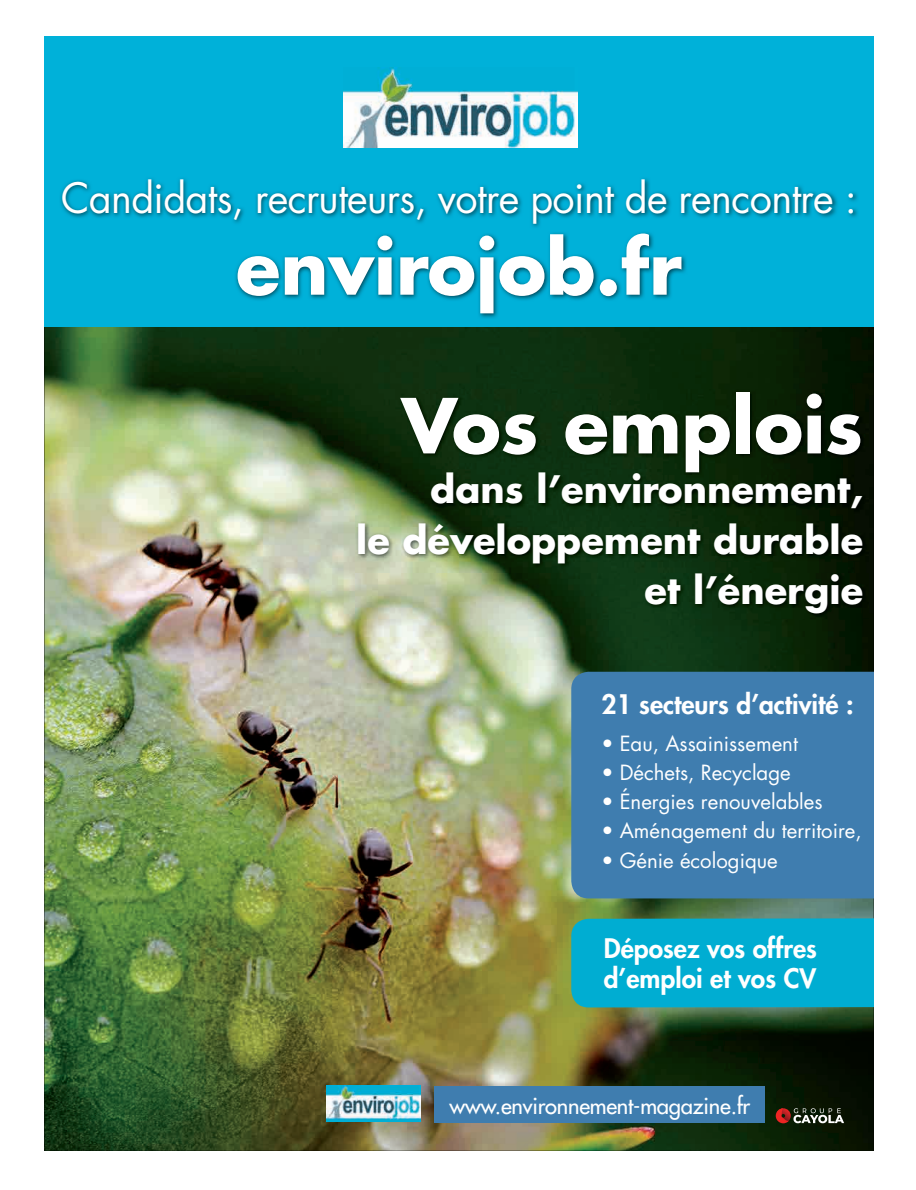
<style>
.page{position:relative;width:916px;height:1190px;background:#fff}
.page>*{position:absolute;margin:0;border:0;box-sizing:border-box;transform-origin:0 0}
.t1{font:700 73.65px "Futura";color:#fff}
.t2{font:700 72.9px "Futura";color:#fff}
.t3{font:40.8px "Futura";letter-spacing:-.015em;color:#fff}
.t4{font:700 36.9px/50.1px "Futura";color:#fff;text-align:right}
.t5{font:800 26.25px/30.2px "Futura";color:#fff}
.t6{font:21.9px "Futura";letter-spacing:-.01em;color:#fff}
.t7{font:20.4px "Futura";color:#fff}
</style>
<div class="page">
<img style="left:44px;top:326px;width:829px;height:825px">
<img style="left:356px;top:389px;width:512px;height:230px">
<div style="left:44px;top:36px;width:829px;height:290px;background:#00b1d9"></div>
<img style="left:60px;top:178px;width:798px;height:140px">
<div style="left:571px;top:918px;width:302px;height:89px;background:#00add2"></div>
<div style="left:571px;top:672px;width:302px;height:226px;background:#3f7daf"></div>
<img style="left:327px;top:1085px;width:94px;height:36px">
<img style="left:344px;top:68px;width:233px;height:80px">
<div style="left:435px;top:1087px;width:330px;height:36px;background:#3f7daf"></div>
<svg style="left:776px;top:1108px;width:68px;height:15px"></svg>
<h3 class="t3" style="left:61px;top:170px;width:797px">Candidats, recruteurs, votre point de rencontre :</h3>
<h2 class="t2" style="left:236px;top:217px;width:447px">envirojob.fr</h2>
<h1 class="t1" style="left:401px;top:375px;width:463px">Vos emplois</h1>
<h3 class="t4" style="left:356px;top:464px;width:508px">dans l’environnement,<br>le développement durable et l’énergie</h3>
<p class="t5" style="left:601px;top:688px;width:254px">21 secteurs d’activité :</p>
<p class="t7" style="left:601px;top:729px;width:198px">• Eau, Assainissement</p>
<p class="t7" style="left:601px;top:758px;width:191px">• Déchets, Recyclage</p>
<p class="t7" style="left:601px;top:788px;width:223px">• Énergies renouvelables</p>
<p class="t7" style="left:601px;top:817px;width:262px">• Aménagement du territoire,</p>
<p class="t7" style="left:601px;top:846px;width:178px">• Génie écologique</p>
<p class="t5" style="left:604px;top:933px;width:215px">Déposez vos offres d’emploi et vos CV</p>
<p class="t6" style="left:449px;top:1091px;width:302px">www.environnement-magazine.fr</p>
</div>
